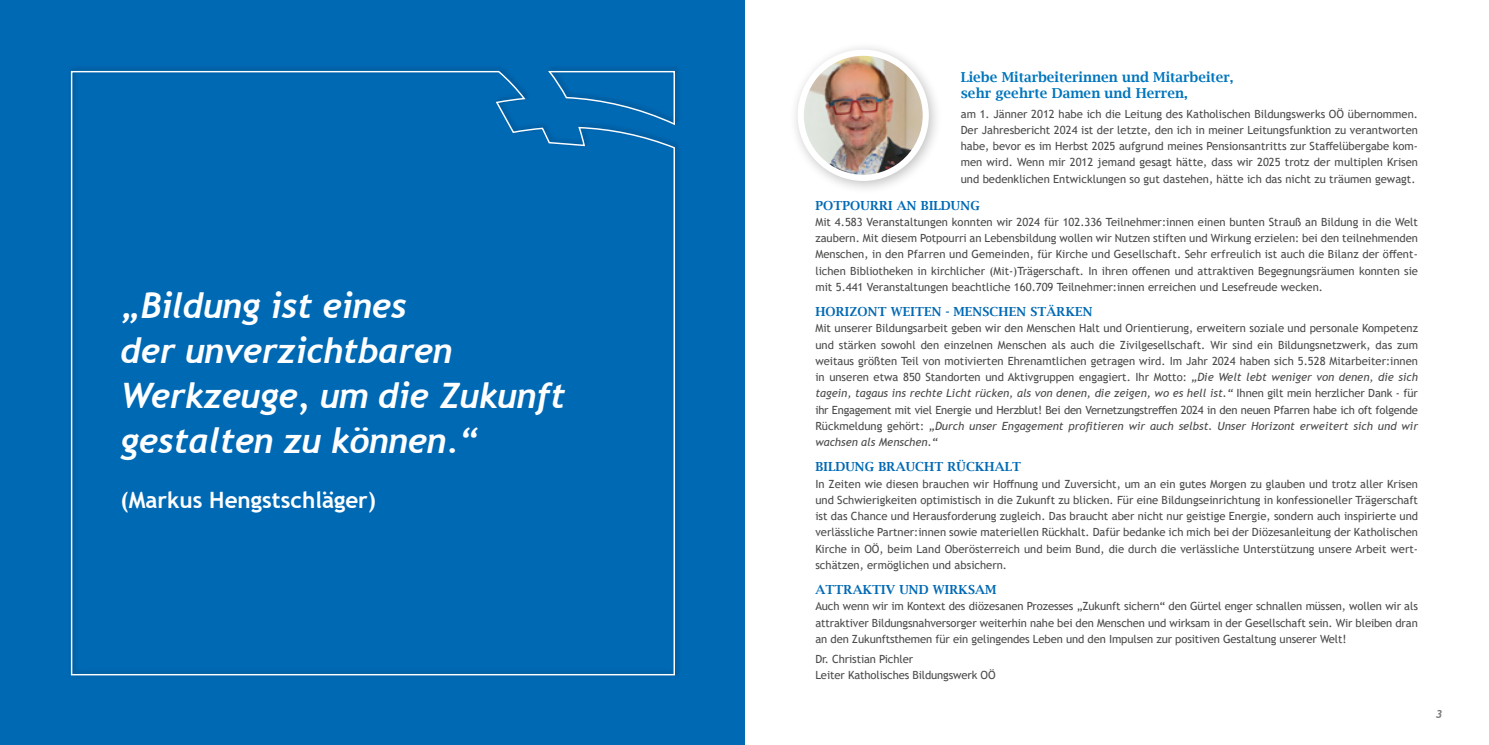
<style>
.page{position:relative;width:1489px;height:745px;background:#fff}
.page>*{position:absolute;margin:0;border:0;box-sizing:border-box;transform-origin:0 0}
.t1{font:italic 700 35px/45px "Trebuchet";letter-spacing:-.01em;color:#fff}
.t2{font:700 22.5px "Trebuchet MS";color:#fff}
.t3{font:600 13.75px/16.2px "Lucida Bright";color:#0075bc}
.t4{font:600 12.5px "Lucida Bright";letter-spacing:.01em;color:#0069b4}
.t5{font:11.25px/16.2px "Trebuchet MS";letter-spacing:-.01em;color:#4a4a49;text-align:justify}
.t6{font:italic 700 11.25px "Trebuchet";color:#7c7b7b}
.s1{font-style:italic}
</style>
<div class="page">
<div style="left:0;top:0;width:744px;height:744px;background:#0069b4"></div>
<div style="left:789px;top:41px;width:154px;height:153px;background:#000;opacity:.25"></div>
<img style="left:800px;top:53px;width:125px;height:125px;border-radius:62px">
<div style="left:797px;top:50px;width:131px;height:131px;border:6px solid #fff;border-radius:50%"></div>
<div style="left:68px;top:65px;width:613px;height:612px;background:#000;opacity:.3"></div>
<svg style="left:70px;top:70px;width:606px;height:605px"></svg>
<h1 class="t1" style="left:120px;top:282px;width:446px">„Bildung ist eines<br>der unverzichtbaren<br>Werkzeuge, um die Zukunft gestalten zu können.“</h1>
<h2 class="t2" style="left:120px;top:485px;width:257px">(Markus Hengstschläger)</h2>
<p class="t3" style="left:960px;top:68px;width:274px">Liebe Mitarbeiterinnen und Mitarbeiter, sehr geehrte Damen und Herren,</p>
<p class="t5" style="left:960px;top:105px;width:459px">am 1. Jänner 2012 habe ich die Leitung des Katholischen Bildungswerks OÖ übernommen.<br>Der Jahresbericht 2024 ist der letzte, den ich in meiner Leitungsfunktion zu verantworten habe, bevor es im Herbst 2025 aufgrund meines Pensionsantritts zur Staffelübergabe kom&shy;men wird. Wenn mir 2012 jemand gesagt hätte, dass wir 2025 trotz der multiplen Krisen und bedenklichen Entwicklungen so gut dastehen, hätte ich das nicht zu träumen gewagt.</p>
<p class="t4" style="left:815px;top:198px;width:166px">POTPOURRI AN BILDUNG</p>
<p class="t5" style="left:815px;top:213px;width:604px">Mit 4.583 Veranstaltungen konnten wir 2024 für 102.336 Teilnehmer:innen einen bunten Strauß an Bildung in die Welt zaubern. Mit diesem Potpourri an Lebensbildung wollen wir Nutzen stiften und Wirkung erzielen: bei den teilnehmenden Menschen, in den Pfarren und Gemeinden, für Kirche und Gesellschaft. Sehr erfreulich ist auch die Bilanz der öffent&shy;lichen Bibliotheken in kirchlicher (Mit-)Trägerschaft. In ihren offenen und attraktiven Begegnungsräumen konnten sie mit 5.441 Veranstaltungen beachtliche 160.709 Teilnehmer:innen erreichen und Lesefreude wecken.</p>
<p class="t4" style="left:815px;top:304px;width:279px">HORIZONT WEITEN - MENSCHEN STÄRKEN</p>
<p class="t5" style="left:815px;top:320px;width:604px">Mit unserer Bildungsarbeit geben wir den Menschen Halt und Orientierung, erweitern soziale und personale Kompetenz und stärken sowohl den einzelnen Menschen als auch die Zivilgesellschaft. Wir sind ein Bildungsnetzwerk, das zum weitaus größten Teil von motivierten Ehrenamtlichen getragen wird. Im Jahr 2024 haben sich 5.528 Mitarbeiter:innen in unseren etwa 850 Standorten und Aktivgruppen engagiert. Ihr Motto: <span class="s1">„Die Welt lebt weniger von denen, die sich tagein, tagaus ins rechte Licht rücken, als von denen, die zeigen, wo es hell ist.“</span> Ihnen gilt mein herzlicher Dank - für ihr Engagement mit viel Energie und Herzblut! Bei den Vernetzungstreffen 2024 in den neuen Pfarren habe ich oft folgende Rückmeldung gehört: <span class="s1">„Durch unser Engagement profitieren wir auch selbst. Unser Horizont erweitert sich und wir wachsen als Menschen.“</span></p>
<p class="t4" style="left:815px;top:459px;width:207px">BILDUNG BRAUCHT RÜCKHALT</p>
<p class="t5" style="left:815px;top:475px;width:604px">In Zeiten wie diesen brauchen wir Hoffnung und Zuversicht, um an ein gutes Morgen zu glauben und trotz aller Krisen und Schwierigkeiten optimistisch in die Zukunft zu blicken. Für eine Bildungseinrichtung in konfessioneller Trägerschaft ist das Chance und Herausforderung zugleich. Das braucht aber nicht nur geistige Energie, sondern auch inspirierte und verlässliche Partner:innen sowie materiellen Rückhalt. Dafür bedanke ich mich bei der Diözesanleitung der Katholischen Kirche in OÖ, beim Land Oberösterreich und beim Bund, die durch die verlässliche Unterstützung unsere Arbeit wert&shy;schätzen, ermöglichen und absichern.</p>
<p class="t4" style="left:815px;top:582px;width:183px">ATTRAKTIV UND WIRKSAM</p>
<p class="t5" style="left:815px;top:598px;width:604px">Auch wenn wir im Kontext des diözesanen Prozesses „Zukunft sichern“ den Gürtel enger schnallen müssen, wollen wir als attraktiver Bildungsnahversorger weiterhin nahe bei den Menschen und wirksam in der Gesellschaft sein. Wir bleiben dran an den Zukunftsthemen für ein gelingendes Leben und den Impulsen zur positiven Gestaltung unserer Welt!</p>
<p class="t5" style="left:815px;top:650px;width:182px">Dr. Christian Pichler<br>Leiter Katholisches Bildungswerk OÖ</p>
<p class="t6" style="left:1435px;top:706px;width:8px">3</p>
</div>
